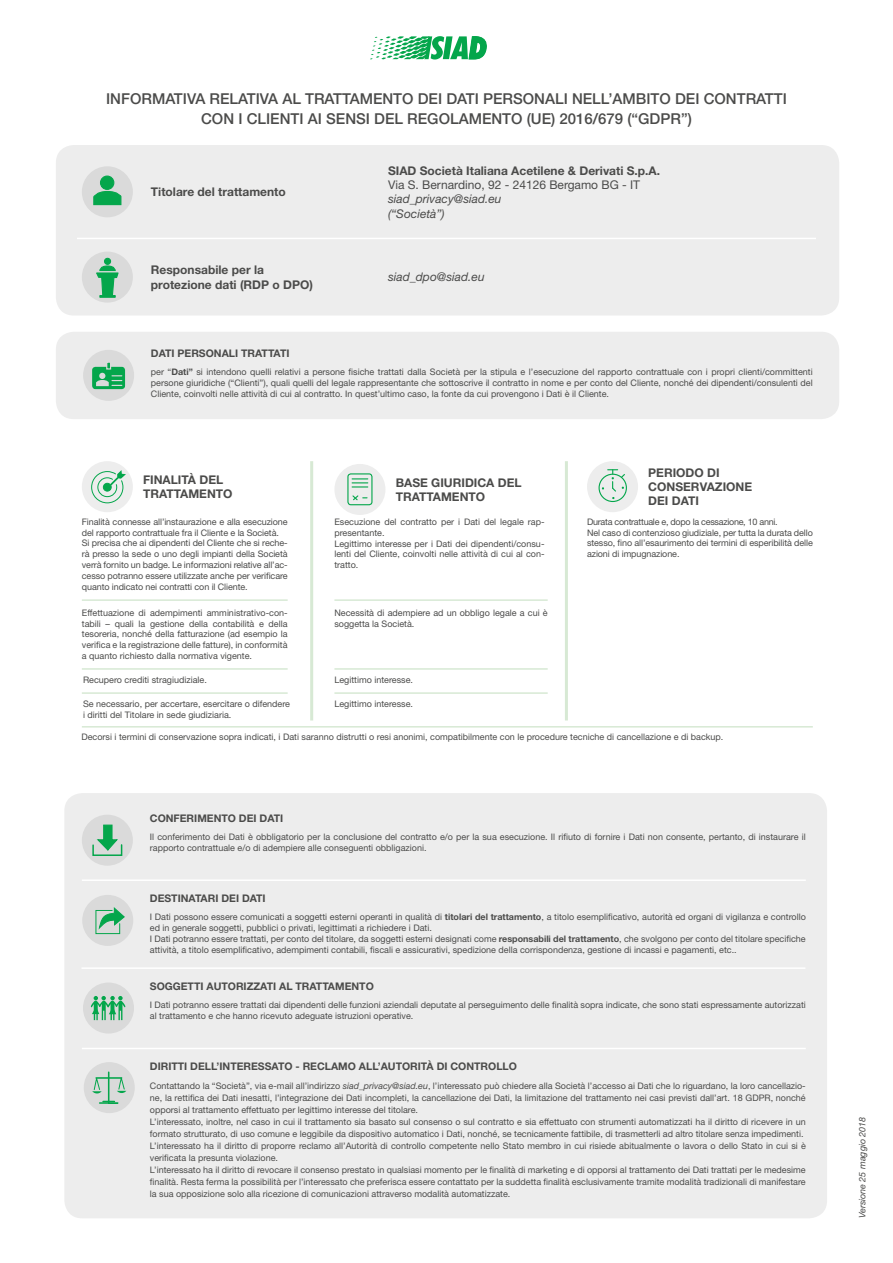
<style>
.page{position:relative;width:893px;height:1263px;background:#fff}
.page>*{position:absolute;margin:0;border:0;box-sizing:border-box;transform-origin:0 0}
.t1{font:500 15px/19.8px "Helvetica Neue LT Std";color:#4b4b4a;text-align:center}
.t2{font:700 12px/14.4px "Helvetica Neue LT Std";color:#4b4b4a}
.t3{font:italic 12px/14.4px "Helvetica Neue LT Std";color:#4b4b4a}
.t4{font:12px "Helvetica Neue LT Std";color:#4b4b4a}
.t5{font:700 10.5px "Helvetica Neue LT Std";color:#4b4b4a}
.t6{font:9px/10.8px "Helvetica Neue LT Std";color:#4b4b4a}
.t7{font:italic 9px "Helvetica Neue LT Std";letter-spacing:-.005em;color:#4b4b4a}
.s1{font-weight:700}
.s2{font-style:italic}
</style>
<div class="page">
<svg style="left:370px;top:36px;width:117px;height:24px"></svg>
<div style="left:56px;top:145px;width:783px;height:170px;background:#ededed;border-radius:18px"></div>
<hr style="left:77px;top:238px;width:739px;height:1px;background:#fff">
<div style="left:82px;top:166px;width:51px;height:51px;background:#dadada;border-radius:50%"></div>
<svg style="left:93px;top:190px;width:29px;height:16px"></svg>
<div style="left:101px;top:176px;width:13px;height:13px;background:#04a64b;border-radius:50%"></div>
<div style="left:100px;top:176px;width:14px;height:14px;border:1px solid #04a64b;border-radius:50%"></div>
<div style="left:82px;top:252px;width:51px;height:51px;background:#dadada;border-radius:50%"></div>
<svg style="left:96px;top:258px;width:23px;height:40px"></svg>
<div style="left:64px;top:793px;width:763px;height:425px;background:#ededed;border-radius:18px"></div>
<hr style="left:82px;top:879px;width:724px;height:2px;background:#fff">
<hr style="left:81px;top:967px;width:724px;height:2px;background:#fff">
<hr style="left:82px;top:1048px;width:724px;height:1px;background:#fff">
<div style="left:82px;top:815px;width:51px;height:51px;background:#dadada;border-radius:50%"></div>
<div style="left:92px;top:844px;width:30px;height:12px;border:2px solid #04a64b"></div>
<svg style="left:95px;top:824px;width:24px;height:27px"></svg>
<div style="left:82px;top:895px;width:51px;height:51px;background:#dadada;border-radius:50%"></div>
<svg style="left:95px;top:907px;width:30px;height:27px"></svg>
<div style="left:83px;top:982px;width:51px;height:51px;background:#dadada;border-radius:50%"></div>
<svg style="left:90px;top:996px;width:36px;height:24px"></svg>
<div style="left:84px;top:1062px;width:51px;height:51px;background:#dadada;border-radius:50%"></div>
<hr style="left:108px;top:1072px;width:1px;height:31px;background:#04a64b">
<hr style="left:96px;top:1077px;width:26px;height:2px;background:#04a64b">
<svg style="left:92px;top:1077px;width:10px;height:16px"></svg>
<svg style="left:117px;top:1077px;width:9px;height:16px"></svg>
<svg style="left:100px;top:1101px;width:18px;height:3px"></svg>
<div style="left:56px;top:332px;width:783px;height:87px;background:#ededed;border-radius:18px"></div>
<div style="left:83px;top:350px;width:51px;height:51px;background:#dadada;border-radius:50%"></div>
<div style="left:92px;top:367px;width:33px;height:22px;background:#04a64b;border-radius:3px"></div>
<svg style="left:96px;top:362px;width:26px;height:24px"></svg>
<div style="left:82px;top:461px;width:51px;height:51px;background:#ededed;border-radius:50%"></div>
<svg style="left:91px;top:470px;width:35px;height:34px"></svg>
<div style="left:334px;top:464px;width:51px;height:51px;background:#ededed;border-radius:50%"></div>
<div style="left:587px;top:461px;width:51px;height:51px;background:#ededed;border-radius:50%"></div>
<hr style="left:565px;top:461px;width:3px;height:259px;background:#d7e9d4">
<hr style="left:310px;top:461px;width:3px;height:259px;background:#d7e9d4">
<div style="left:347px;top:473px;width:25px;height:32px;border:1px solid #04a64b;border-radius:3px"></div>
<svg style="left:352px;top:478px;width:16px;height:9px"></svg>
<svg style="left:352px;top:495px;width:15px;height:6px"></svg>
<div style="left:598px;top:474px;width:29px;height:28px;border:1px solid #04a64b;border-radius:50%"></div>
<svg style="left:602px;top:469px;width:24px;height:30px"></svg>
<hr style="left:82px;top:599px;width:206px;height:2px;background:#d7e9d4">
<hr style="left:334px;top:599px;width:214px;height:2px;background:#d7e9d4">
<hr style="left:82px;top:668px;width:206px;height:2px;background:#d7e9d4">
<hr style="left:334px;top:668px;width:214px;height:2px;background:#d7e9d4">
<hr style="left:82px;top:692px;width:206px;height:2px;background:#d7e9d4">
<hr style="left:334px;top:692px;width:214px;height:2px;background:#d7e9d4">
<hr style="left:82px;top:726px;width:731px;height:1px;background:#d7e9d4">
<h1 class="t1" style="left:106px;top:89px;width:682px">INFORMATIVA RELATIVA AL TRATTAMENTO DEI DATI PERSONALI NELL’AMBITO DEI CONTRATTI<br>CON I CLIENTI AI SENSI DEL REGOLAMENTO (UE) 2016/679 (“GDPR”)</h1>
<h2 class="t2" style="left:151px;top:184px;width:136px">Titolare del trattamento</h2>
<h2 class="t2" style="left:151px;top:262px;width:163px">Responsabile per la protezione dati (RDP o DPO)</h2>
<h2 class="t2" style="left:388px;top:163px;width:274px">SIAD Società Italiana Acetilene &amp; Derivati S.p.A.</h2>
<h2 class="t4" style="left:388px;top:177px;width:254px">Via S. Bernardino, 92 - 24126 Bergamo BG - IT</h2>
<h2 class="t3" style="left:388px;top:192px;width:115px">siad_privacy@siad.eu (“Società”)</h2>
<h2 class="t3" style="left:388px;top:270px;width:98px">siad_dpo@siad.eu</h2>
<p class="t5" style="left:151px;top:347px;width:140px">DATI PERSONALI TRATTATI</p>
<p class="t6" style="left:151px;top:367px;width:663px;text-align:justify">per “<span class="s1">Dati”</span> si intendono quelli relativi a persone fisiche trattati dalla Società per la stipula e l’esecuzione del rapporto contrattuale con i propri clienti/committenti persone giuridiche (“Clienti”), quali quelli del legale rappresentante che sottoscrive il contratto in nome e per conto del Cliente, nonché dei dipendenti/consulenti del Cliente, coinvolti nelle attività di cui al contratto. In quest’ultimo caso, la fonte da cui provengono i Dati è il Cliente.</p>
<h2 class="t2" style="left:143px;top:472px;width:91px">FINALITÀ DEL<br>TRATTAMENTO</h2>
<p class="t6" style="left:82px;top:516px;width:207px">Finalità connesse all’instaurazione e alla esecuzione del rapporto contrattuale fra il Cliente e la Società.<br>Si precisa che ai dipendenti del Cliente che si reche&shy;rà presso la sede o uno degli impianti della Società verrà fornito un badge. Le informazioni relative all’ac&shy;cesso potranno essere utilizzate anche per verificare quanto indicato nei contratti con il Cliente.</p>
<h2 class="t2" style="left:396px;top:475px;width:127px">BASE GIURIDICA DEL<br>TRATTAMENTO</h2>
<p class="t6" style="left:334px;top:516px;width:212px">Esecuzione del contratto per i Dati del legale rap&shy;presentante.<br>Legittimo interesse per i Dati dei dipendenti/consu&shy;lenti del Cliente, coinvolti nelle attività di cui al con&shy;tratto.</p>
<h2 class="t2" style="left:648px;top:465px;width:105px">PERIODO DI<br>CONSERVAZIONE<br>DEI DATI</h2>
<p class="t6" style="left:587px;top:516px;width:227px">Durata contrattuale e, dopo la cessazione, 10 anni.<br>Nel caso di contenzioso giudiziale, per tutta la durata dello stesso, fino all’esaurimento dei termini di esperibilità delle azioni di impugnazione.</p>
<p class="t6" style="left:82px;top:607px;width:207px;text-align:justify">Effettuazione di adempimenti amministrativo-con&shy;tabili – quali la gestione della contabilità e della tesoreria, nonché della fatturazione (ad esempio la verifica e la registrazione delle fatture), in conformità a quanto richiesto dalla normativa vigente.</p>
<p class="t6" style="left:334px;top:607px;width:215px">Necessità di adempiere ad un obbligo legale a cui è soggetta la Società.</p>
<p class="t6" style="left:83px;top:674px;width:125px">Recupero crediti stragiudiziale.</p>
<p class="t6" style="left:334px;top:674px;width:80px">Legittimo interesse.</p>
<p class="t6" style="left:83px;top:699px;width:209px">Se necessario, per accertare, esercitare o difendere i diritti del Titolare in sede giudiziaria.</p>
<p class="t6" style="left:334px;top:699px;width:80px">Legittimo interesse.</p>
<p class="t6" style="left:81px;top:732px;width:643px">Decorsi i termini di conservazione sopra indicati, i Dati saranno distrutti o resi anonimi, compatibilmente con le procedure tecniche di cancellazione e di backup.</p>
<p class="t5" style="left:150px;top:812px;width:135px">CONFERIMENTO DEI DATI</p>
<p class="t6" style="left:150px;top:831px;width:657px">Il conferimento dei Dati è obbligatorio per la conclusione del contratto e/o per la sua esecuzione. Il rifiuto di fornire i Dati non consente, pertanto, di instaurare il rapporto contrattuale e/o di adempiere alle conseguenti obbligazioni.</p>
<p class="t5" style="left:150px;top:892px;width:117px">DESTINATARI DEI DATI</p>
<p class="t6" style="left:150px;top:912px;width:657px">I Dati possono essere comunicati a soggetti esterni operanti in qualità di <span class="s1">titolari del trattamento</span>, a titolo esemplificativo, autorità ed organi di vigilanza e controllo ed in generale soggetti, pubblici o privati, legittimati a richiedere i Dati.<br>I Dati potranno essere trattati, per conto del titolare, da soggetti esterni designati come <span class="s1">responsabili del trattamento</span>, che svolgono per conto del titolare specifiche attività, a titolo esemplificativo, adempimenti contabili, fiscali e assicurativi, spedizione della corrispondenza, gestione di incassi e pagamenti, etc..</p>
<p class="t5" style="left:150px;top:980px;width:225px">SOGGETTI AUTORIZZATI AL TRATTAMENTO</p>
<p class="t6" style="left:150px;top:999px;width:657px">I Dati potranno essere trattati dai dipendenti delle funzioni aziendali deputate al perseguimento delle finalità sopra indicate, che sono stati espressamente autorizzati al trattamento e che hanno ricevuto adeguate istruzioni operative.</p>
<p class="t5" style="left:150px;top:1059px;width:369px">DIRITTI DELL’INTERESSATO - RECLAMO ALL’AUTORITÀ DI CONTROLLO</p>
<p class="t6" style="left:150px;top:1079px;width:657px;line-height:12px">Contattando la “Società”, via e-mail all’indirizzo <span class="s2">siad_privacy@siad.eu</span>, l’interessato può chiedere alla Società l’accesso ai Dati che lo riguardano, la loro cancellazio&shy;ne, la rettifica dei Dati inesatti, l’integrazione dei Dati incompleti, la cancellazione dei Dati, la limitazione del trattamento nei casi previsti dall’art. 18 GDPR, nonché opporsi al trattamento effettuato per legittimo interesse del titolare.<br>L’interessato, inoltre, nel caso in cui il trattamento sia basato sul consenso o sul contratto e sia effettuato con strumenti automatizzati ha il diritto di ricevere in un formato strutturato, di uso comune e leggibile da dispositivo automatico i Dati, nonché, se tecnicamente fattibile, di trasmetterli ad altro titolare senza impedimenti.<br>L’interessato ha il diritto di proporre reclamo all’Autorità di controllo competente nello Stato membro in cui risiede abitualmente o lavora o dello Stato in cui si è verificata la presunta violazione.<br>L’interessato ha il diritto di revocare il consenso prestato in qualsiasi momento per le finalità di marketing e di opporsi al trattamento dei Dati trattati per le medesime finalità. Resta ferma la possibilità per l’interessato che preferisca essere contattato per la suddetta finalità esclusivamente tramite modalità tradizionali di manifestare la sua opposizione solo alla ricezione di comunicazioni attraverso modalità automatizzate.</p>
<p class="t7" style="left:857px;top:1218px;width:103px;rotate:-90deg">Versione 25 maggio 2018</p>
</div>
